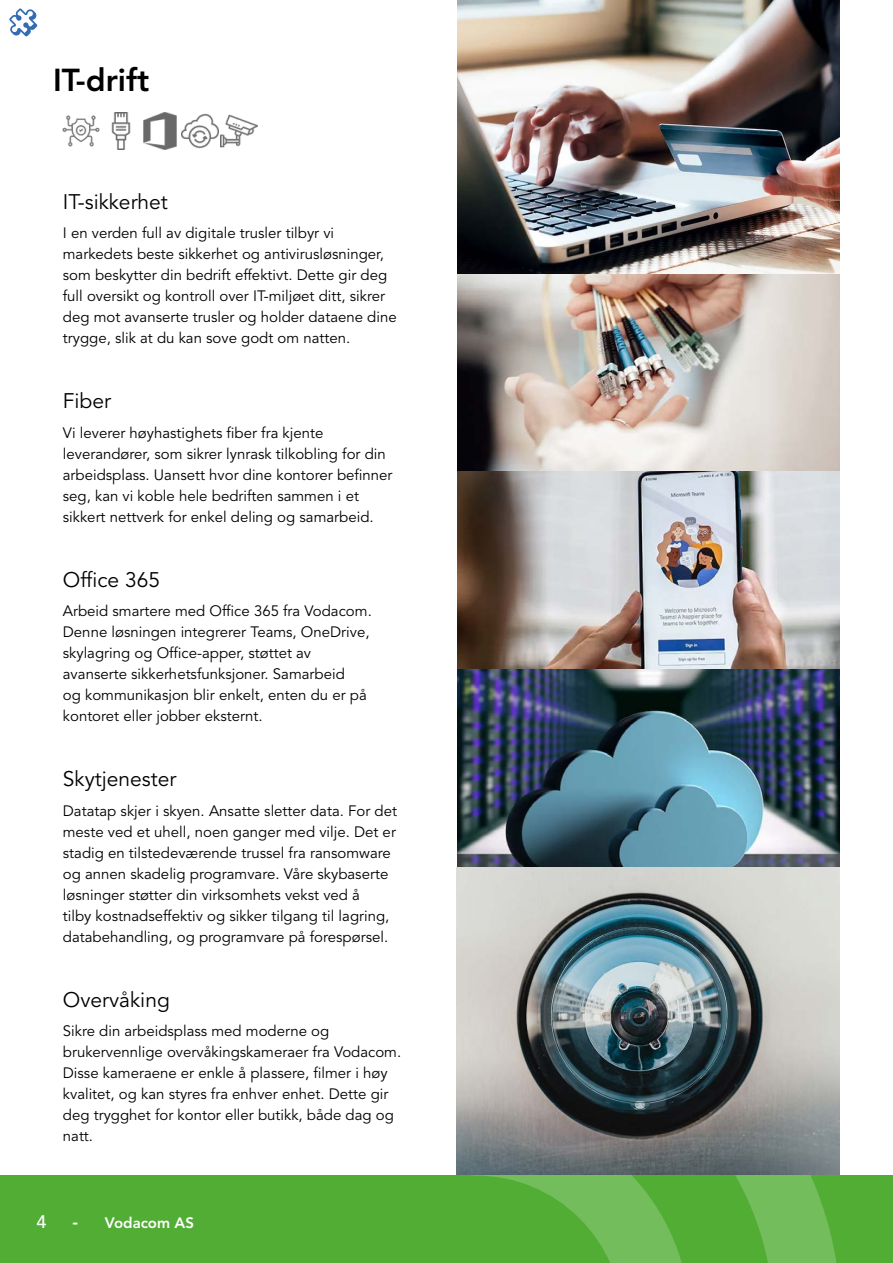
<style>
.page{position:relative;width:893px;height:1263px;background:#fff}
.page>*{position:absolute;margin:0;border:0;box-sizing:border-box;transform-origin:0 0}
.t1{font:800 31.5px "Avenir LT Std";color:#000}
.t2{font:21px "Avenir LT Std";color:#000}
.t3{font:500 18px "Avenir LT Std";color:#fff}
.t4{font:15px/21px "Avenir LT Std";color:#000}
.t5{font:800 15px "Avenir LT Std";color:#fff}
.s1{font-size:18px}
</style>
<div class="page">
<hr style="left:892px;top:901px;width:1px;height:260px;background:#000">
<hr style="left:892px;top:400px;width:1px;height:221px;background:#000">
<img style="left:457px;top:0;width:383px;height:1175px">
<svg style="left:9px;top:9px;width:28px;height:27px"></svg>
<img style="left:63px;top:115px;width:37px;height:32px">
<img style="left:111px;top:112px;width:20px;height:37px">
<img style="left:143px;top:112px;width:34px;height:37px">
<img style="left:181px;top:113px;width:37px;height:36px">
<img style="left:220px;top:114px;width:37px;height:34px">
<div style="left:0;top:1175px;width:893px;height:88px;background:#52ad35"></div>
<svg style="left:472px;top:1175px;width:365px;height:88px"></svg>
<h1 class="t1" style="left:53px;top:61px;width:98px">IT-drift</h1>
<h2 class="t2" style="left:63px;top:189px;width:107px">IT-sikkerhet</h2>
<p class="t4" style="left:63px;top:223px;width:335px">I en verden full av digitale trusler tilbyr vi markedets beste sikkerhet og antivirusløsninger, som beskytter din bedrift effektivt. Dette gir deg full oversikt og kontroll over IT-miljøet ditt, sikrer deg mot avanserte trusler og holder dataene dine trygge, slik at du kan sove godt om natten.</p>
<h2 class="t2" style="left:63px;top:389px;width:50px">Fiber</h2>
<p class="t4" style="left:63px;top:422px;width:331px">Vi leverer høyhastighets fiber fra kjente leverandører, som sikrer lynrask tilkobling for din arbeidsplass. Uansett hvor dine kontorer befinner seg, kan vi koble hele bedriften sammen i et sikkert nettverk for enkel deling og samarbeid.</p>
<h2 class="t2" style="left:63px;top:567px;width:99px">Office 365</h2>
<p class="t4" style="left:63px;top:601px;width:310px">Arbeid smartere med Office 365 fra Vodacom.<br>Denne løsningen integrerer Teams, OneDrive, skylagring og Office-apper, støttet av avanserte sikkerhetsfunksjoner. Samarbeid<br>og kommunikasjon blir enkelt, enten du er på kontoret eller jobber eksternt.</p>
<h2 class="t2" style="left:63px;top:767px;width:115px">Skytjenester</h2>
<p class="t4" style="left:63px;top:800px;width:336px">Datatap skjer i skyen. Ansatte sletter data. For det meste ved et uhell, noen ganger med vilje. Det er stadig en tilstedeværende trussel fra ransomware og annen skadelig programvare. Våre skybaserte løsninger støtter din virksomhets vekst ved å<br>tilby kostnadseffektiv og sikker tilgang til lagring, databehandling, og programvare på forespørsel.</p>
<h2 class="t2" style="left:63px;top:987px;width:108px">Overvåking</h2>
<p class="t4" style="left:63px;top:1021px;width:340px">Sikre din arbeidsplass med moderne og brukervennlige overvåkingskameraer fra Vodacom.<br>Disse kameraene er enkle å plassere, filmer i høy kvalitet, og kan styres fra enhver enhet. Dette gir deg trygghet for kontor eller butikk, både dag og natt.</p>
<p class="t3" style="left:37px;top:1211px;width:12px">4</p>
<p class="t5" style="left:73px;top:1214px;width:123px"><span class="s1">-</span> Vodacom AS</p>
</div>
